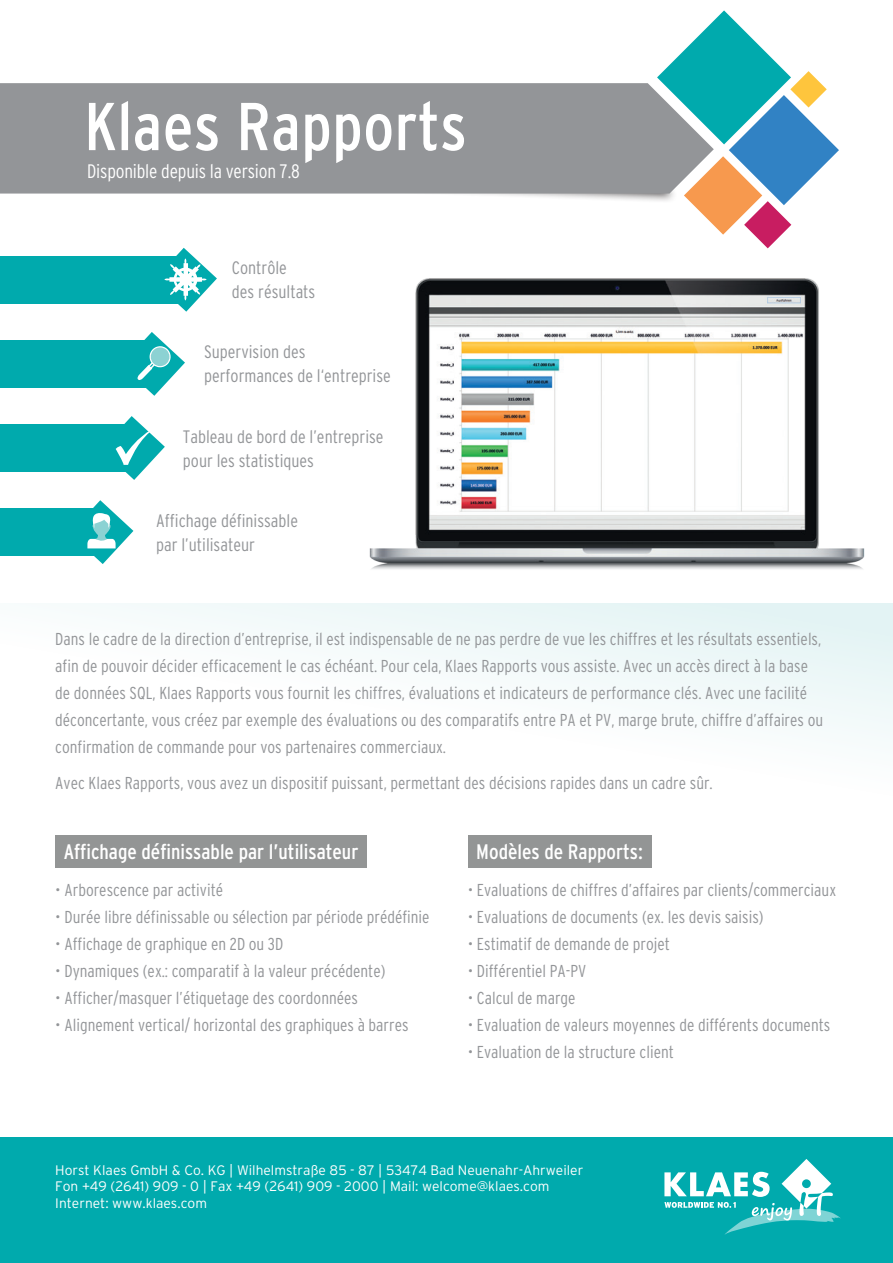
<style>
.page{position:relative;width:893px;height:1263px;background:#fff}
.page>*{position:absolute;margin:0;border:0;box-sizing:border-box;transform-origin:0 0}
.t1{font:condensed 67.5px "Interstate";letter-spacing:.01em;color:#fff}
.t2{font:condensed 21px "Interstate";color:#fff}
.t3{font:300 condensed 19.5px "Interstate";letter-spacing:-.01em;color:#fff}
.t4{font:300 condensed 18px/24px "Interstate";color:#939598}
.t5{font:300 condensed 17.25px/27px "Interstate";color:#939598}
.t6{font:300 13.8px/16.5px "Interstate";color:#fff}
</style>
<div class="page">
<div style="left:0;top:1137px;width:893px;height:126px;background:#00aaad"></div>
<div style="left:0;top:604px;width:893px;height:204px;background:linear-gradient(to right,#fff,#f1f9f9)"></div>
<div style="left:468px;top:835px;width:183px;height:32px;background:#939595"></div>
<svg style="left:477px;top:10px;width:362px;height:238px"></svg>
<div style="left:0;top:83px;width:714px;height:111px;background:#939598"></div>
<div style="left:0;top:340px;width:153px;height:48px;background:#00aaad"></div>
<svg style="left:137px;top:332px;width:48px;height:64px"></svg>
<div style="left:0;top:256px;width:185px;height:48px;background:#00aaad"></div>
<svg style="left:164px;top:248px;width:53px;height:64px"></svg>
<div style="left:0;top:424px;width:139px;height:48px;background:#00aaad"></div>
<svg style="left:115px;top:416px;width:50px;height:64px"></svg>
<div style="left:0;top:508px;width:101px;height:48px;background:#00aaad"></div>
<svg style="left:87px;top:500px;width:46px;height:64px"></svg>
<svg style="left:664px;top:1159px;width:177px;height:76px"></svg>
<img style="left:369px;top:278px;width:496px;height:291px">
<div style="left:55px;top:835px;width:312px;height:32px;background:#939595"></div>
<h1 class="t1" style="left:84px;top:89px;width:384px">Klaes Rapports</h1>
<p class="t3" style="left:87px;top:160px;width:214px">Disponible depuis la version 7.8</p>
<p class="t4" style="left:232px;top:256px;width:85px">Contrôle<br>des résultats</p>
<p class="t4" style="left:204px;top:340px;width:188px">Supervision des performances de l‘entreprise</p>
<p class="t4" style="left:183px;top:424px;width:202px">Tableau de bord de l’entreprise pour les statistiques</p>
<p class="t4" style="left:156px;top:508px;width:143px">Affichage définissable par l’utilisateur</p>
<p class="t5" style="left:55px;top:626px;width:769px">Dans le cadre de la direction d’entreprise, il est indispensable de ne pas perdre de vue les chiffres et les résultats essentiels, afin de pouvoir décider efficacement le cas échéant. Pour cela, Klaes Rapports vous assiste. Avec un accès direct à la base de données SQL, Klaes Rapports vous fournit les chiffres, évaluations et indicateurs de performance clés. Avec une facilité déconcertante, vous créez par exemple des évaluations ou des comparatifs entre PA et PV, marge brute, chiffre d’affaires ou confirmation de commande pour vos partenaires commerciaux.</p>
<p class="t5" style="left:55px;top:769px;width:659px">Avec Klaes Rapports, vous avez un dispositif puissant, permettant des décisions rapides dans un cadre sûr.</p>
<p class="t2" style="left:64px;top:840px;width:296px">Affichage définissable par l’utilisateur</p>
<p class="t5" style="left:55px;top:876px;width:169px">• Arborescence par activité</p>
<p class="t5" style="left:55px;top:903px;width:376px">• Durée libre définissable ou sélection par période prédéfinie</p>
<p class="t5" style="left:55px;top:930px;width:230px">• Affichage de graphique en 2D ou 3D</p>
<p class="t5" style="left:55px;top:957px;width:332px">• Dynamiques (ex.: comparatif à la valeur précédente)</p>
<p class="t5" style="left:55px;top:984px;width:304px">• Afficher/masquer l’étiquetage des coordonnées</p>
<p class="t5" style="left:55px;top:1011px;width:355px">• Alignement vertical/ horizontal des graphiques à barres</p>
<p class="t2" style="left:476px;top:840px;width:168px">Modèles de Rapports:</p>
<p class="t5" style="left:468px;top:876px;width:370px">• Evaluations de chiffres d’affaires par clients/commerciaux</p>
<p class="t5" style="left:468px;top:903px;width:297px">• Evaluations de documents (ex. les devis saisis)</p>
<p class="t5" style="left:468px;top:930px;width:204px">• Estimatif de demande de projet</p>
<p class="t5" style="left:468px;top:957px;width:120px">• Différentiel PA-PV</p>
<p class="t5" style="left:468px;top:984px;width:109px">• Calcul de marge</p>
<p class="t5" style="left:468px;top:1011px;width:364px">• Evaluation de valeurs moyennes de différents documents</p>
<p class="t5" style="left:468px;top:1038px;width:208px">• Evaluation de la structure client</p>
<p class="t6" style="left:55px;top:1161px;width:530px">Horst Klaes GmbH &amp; Co. KG | Wilhelmstraße 85 - 87 | 53474 Bad Neuenahr-Ahrweiler<br>Fon +49 (2641) 909 - 0 | Fax +49 (2641) 909 - 2000 | Mail: welcome@klaes.com<br>Internet: www.klaes.com</p>
</div>
